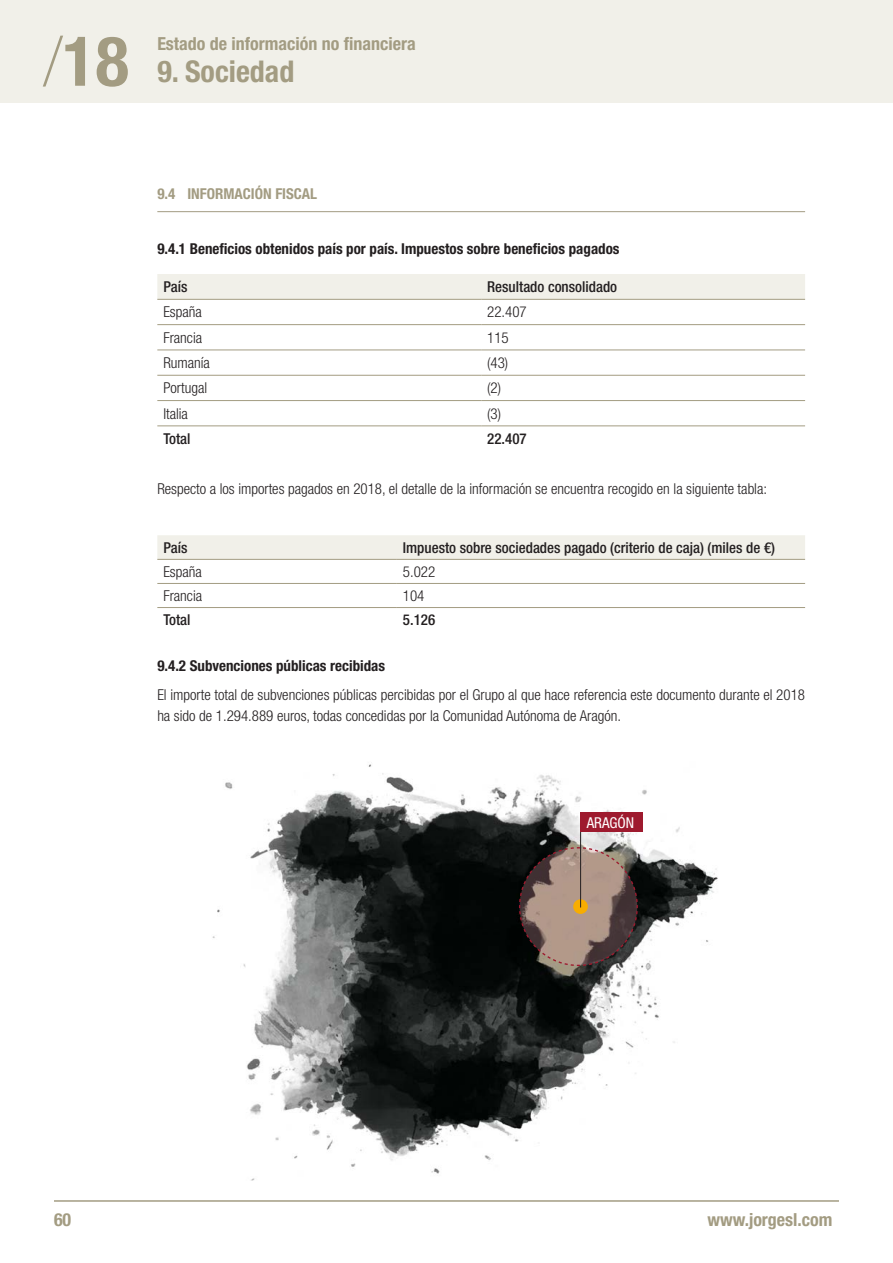
<style>
.page{position:relative;width:893px;height:1263px;background:#fff}
.page>*{position:absolute;margin:0;border:0;box-sizing:border-box;transform-origin:0 0}
.t1{font:700 condensed 69px "Helvetica Neue LT Std";color:#a39c82}
.t2{font:700 condensed 30px "Helvetica Neue LT Std";color:#a39c82}
.t3{font:700 condensed 18px "Helvetica Neue LT Std";color:#a39c82}
.párrafo{font:300 condensed 15px/21px "Helvetica Neue LT Std";color:#231f20}
.párrafo-2{font:500 condensed 15px "Helvetica Neue LT Std";color:#231f20}
.subtitulo{font:700 condensed 15px "Helvetica Neue LT Std";color:#231f20}
.título{font:700 condensed 15px "Helvetica Neue LT Std";color:#a39c82}
.párrafo-3{font:condensed 15px "Helvetica Neue LT Std";color:#fff}
.s1{font-weight:100}
</style>
<div class="page">
<div style="left:0;top:0;width:893px;height:102px;background:#f1f0e9"></div>
<hr style="left:54px;top:1200px;width:785px;height:2px;background:#a39c82">
<img style="left:212px;top:764px;width:506px;height:416px">
<hr style="left:157px;top:211px;width:648px;height:1px;background:#a39c82">
<div style="left:157px;top:274px;width:648px;height:25px;background:#f1f0e9"></div>
<hr style="left:157px;top:299px;width:324px;height:1px;background:#a39c82">
<hr style="left:481px;top:299px;width:324px;height:1px;background:#a39c82">
<hr style="left:157px;top:324px;width:324px;height:1px;background:#a39c82">
<hr style="left:481px;top:324px;width:324px;height:1px;background:#a39c82">
<hr style="left:157px;top:350px;width:324px;height:1px;background:#a39c82">
<hr style="left:481px;top:350px;width:324px;height:1px;background:#a39c82">
<hr style="left:157px;top:375px;width:324px;height:1px;background:#a39c82">
<hr style="left:481px;top:375px;width:324px;height:1px;background:#a39c82">
<hr style="left:157px;top:400px;width:324px;height:1px;background:#a39c82">
<hr style="left:481px;top:400px;width:324px;height:1px;background:#a39c82">
<hr style="left:157px;top:425px;width:324px;height:1px;background:#a39c82">
<hr style="left:481px;top:425px;width:324px;height:1px;background:#a39c82">
<div style="left:157px;top:535px;width:648px;height:24px;background:#f1f0e9"></div>
<hr style="left:157px;top:559px;width:240px;height:1px;background:#a39c82">
<hr style="left:397px;top:559px;width:408px;height:1px;background:#a39c82">
<hr style="left:157px;top:583px;width:240px;height:1px;background:#a39c82">
<hr style="left:397px;top:583px;width:408px;height:1px;background:#a39c82">
<hr style="left:157px;top:607px;width:240px;height:1px;background:#a39c82">
<hr style="left:397px;top:607px;width:408px;height:1px;background:#a39c82">
<svg style="left:518px;top:846px;width:120px;height:121px;background:#7e6b64"></svg>
<div style="left:573px;top:899px;width:15px;height:15px;background:#f7ad00;border-radius:50%"></div>
<hr style="left:580px;top:813px;width:1px;height:94px;background:#231f20">
<div style="left:580px;top:812px;width:62px;height:19px;background:#9e1a2e"></div>
<h1 class="t1" style="left:43px;top:19px;width:87px"><span class="s1">/</span>18</h1>
<p class="t3" style="left:157px;top:33px;width:260px">Estado de información no financiera</p>
<p class="t2" style="left:157px;top:53px;width:139px">9. Sociedad</p>
<p class="título" style="left:157px;top:184px;width:161px">9.4 INFORMACIÓN FISCAL</p>
<p class="subtitulo" style="left:157px;top:239px;width:464px">9.4.1 Beneficios obtenidos país por país. Impuestos sobre beneficios pagados</p>
<p class="párrafo-2" style="left:163px;top:278px;width:26px">País</p>
<p class="párrafo-2" style="left:487px;top:278px;width:131px">Resultado consolidado</p>
<p class="párrafo" style="left:163px;top:301px;width:40px">España</p>
<p class="párrafo" style="left:487px;top:301px;width:41px">22.407</p>
<p class="párrafo" style="left:163px;top:327px;width:40px">Francia</p>
<p class="párrafo" style="left:487px;top:327px;width:23px">115</p>
<p class="párrafo" style="left:163px;top:352px;width:48px">Rumanía</p>
<p class="párrafo" style="left:487px;top:352px;width:23px">(43)</p>
<p class="párrafo" style="left:163px;top:377px;width:45px">Portugal</p>
<p class="párrafo" style="left:487px;top:377px;width:15px">(2)</p>
<p class="párrafo" style="left:163px;top:403px;width:26px">Italia</p>
<p class="párrafo" style="left:487px;top:403px;width:15px">(3)</p>
<p class="párrafo-2" style="left:163px;top:430px;width:29px">Total</p>
<p class="párrafo-2" style="left:487px;top:430px;width:41px">22.407</p>
<p class="párrafo" style="left:157px;top:478px;width:611px">Respecto a los importes pagados en 2018, el detalle de la información se encuentra recogido en la siguiente tabla:</p>
<p class="párrafo-2" style="left:163px;top:538px;width:26px">País</p>
<p class="párrafo-2" style="left:403px;top:538px;width:374px">Impuesto sobre sociedades pagado (criterio de caja) (miles de €)</p>
<p class="párrafo" style="left:163px;top:561px;width:40px">España</p>
<p class="párrafo" style="left:403px;top:561px;width:34px">5.022</p>
<p class="párrafo" style="left:163px;top:585px;width:40px">Francia</p>
<p class="párrafo" style="left:403px;top:585px;width:23px">104</p>
<p class="párrafo-2" style="left:163px;top:611px;width:29px">Total</p>
<p class="párrafo-2" style="left:403px;top:611px;width:34px">5.126</p>
<p class="subtitulo" style="left:157px;top:656px;width:229px">9.4.2 Subvenciones públicas recibidas</p>
<p class="párrafo" style="left:157px;top:684px;width:649px">El importe total de subvenciones públicas percibidas por el Grupo al que hace referencia este documento durante el 2018 ha sido de 1.294.889 euros, todas concedidas por la Comunidad Autónoma de Aragón.</p>
<p class="párrafo-3" style="left:587px;top:813px;width:49px">ARAGÓN</p>
<p class="t3" style="left:54px;top:1209px;width:19px">60</p>
<p class="t3" style="left:707px;top:1209px;width:127px">www.jorgesl.com</p>
</div>
